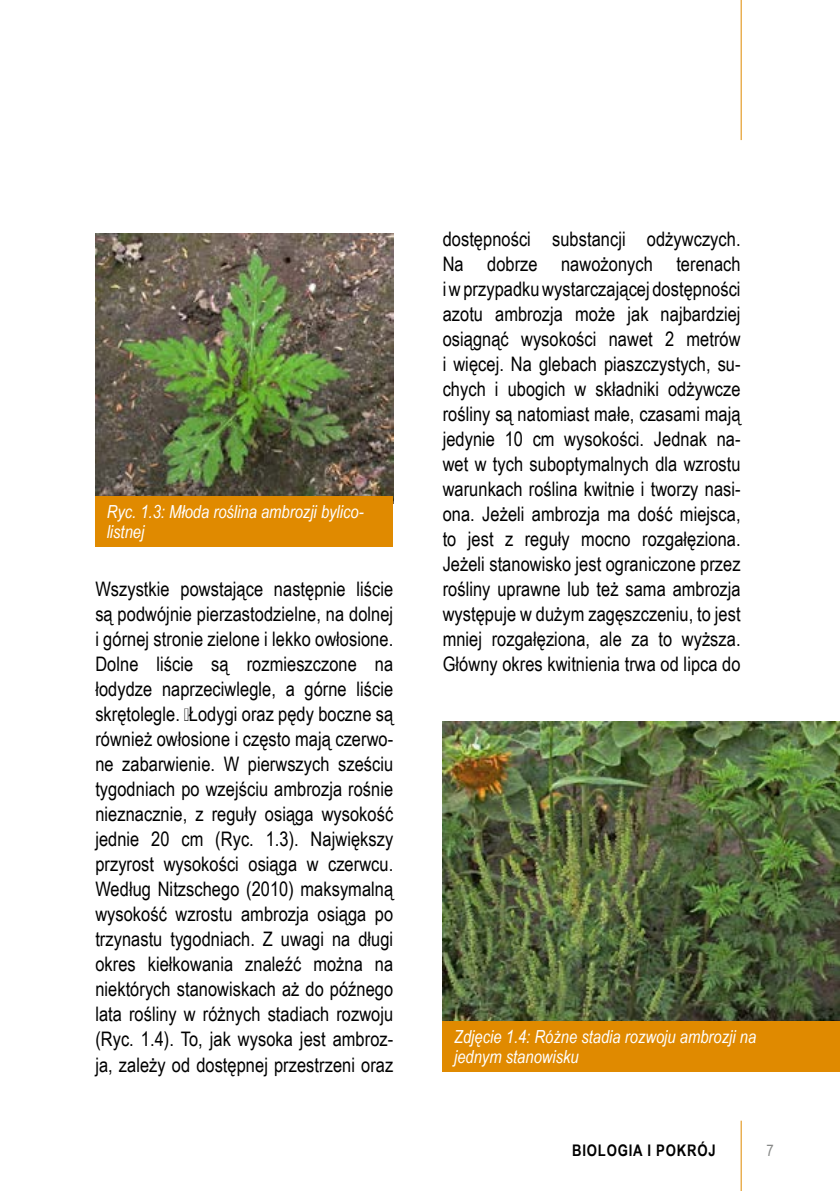
<style>
.page{position:relative;width:840px;height:1191px;background:#fff}
.page>*{position:absolute;margin:0;border:0;box-sizing:border-box;transform-origin:0 0}
.t1{font:20px/25px "Arial Narrow";letter-spacing:.005em;color:#000;text-align:justify}
.t2{font:italic 18px/20px "Arial Narrow";color:#fff}
.t3{font:700 16px "Arial Narrow";letter-spacing:.05em;color:#000}
.t4{font:16px "Arial Narrow";color:#878988}
</style>
<div class="page">
<hr style="left:740px;top:0;width:1px;height:140px;background:#e08a00">
<hr style="left:740px;top:1120px;width:1px;height:71px;background:#e08a00">
<img style="left:95px;top:234px;width:298px;height:262px">
<img style="left:442px;top:721px;width:397px;height:300px">
<div style="left:95px;top:496px;width:298px;height:50px;background:#e08a00"></div>
<div style="left:442px;top:1021px;width:397px;height:50px;background:#e08a00"></div>
<p class="t2" style="left:107px;top:501px;width:258px">Ryc. 1.3: Młoda roślina ambrozji bylico&shy;listnej</p>
<p class="t1" style="left:95px;top:576px;width:299px">Wszystkie powstające następnie liście są podwójnie pierzastodzielne, na dolnej i górnej stronie zielone i lekko owłosione.<br>Dolne liście są rozmieszczone na łodydze naprzeciwlegle, a górne liście skrętolegle. Łodygi oraz pędy boczne są również owłosione i często mają czerwo&shy;ne zabarwienie. W pierwszych sześciu tygodniach po wzejściu ambrozja rośnie nieznacznie, z reguły osiąga wysokość jednie 20 cm (Ryc. 1.3). Największy przyrost wysokości osiąga w czerwcu.<br>Według Nitzschego (2010) maksymalną wysokość wzrostu ambrozja osiąga po trzynastu tygodniach. Z uwagi na długi okres kiełkowania znaleźć można na niektórych stanowiskach aż do późnego lata rośliny w różnych stadiach rozwoju (Ryc. 1.4). To, jak wysoka jest ambroz&shy;ja, zależy od dostępnej przestrzeni oraz</p>
<p class="t1" style="left:442px;top:226px;width:299px">dostępności substancji odżywczych.<br>Na dobrze nawożonych terenach i w przypadku wystarczającej dostępności azotu ambrozja może jak najbardziej osiągnąć wysokości nawet 2 metrów i więcej. Na glebach piaszczystych, su&shy;chych i ubogich w składniki odżywcze rośliny są natomiast małe, czasami mają jedynie 10 cm wysokości. Jednak na&shy;wet w tych suboptymalnych dla wzrostu warunkach roślina kwitnie i tworzy nasi&shy;ona. Jeżeli ambrozja ma dość miejsca, to jest z reguły mocno rozgałęziona.<br>Jeżeli stanowisko jest ograniczone przez rośliny uprawne lub też sama ambrozja występuje w dużym zagęszczeniu, to jest mniej rozgałęziona, ale za to wyższa.<br>Główny okres kwitnienia trwa od lipca do</p>
<p class="t2" style="left:454px;top:1026px;width:303px">Zdjęcie 1.4: Różne stadia rozwoju ambrozji na jednym stanowisku</p>
<p class="t3" style="left:571px;top:1138px;width:145px">BIOLOGIA I POKRÓJ</p>
<p class="t4" style="left:766px;top:1138px;width:9px">7</p>
</div>
